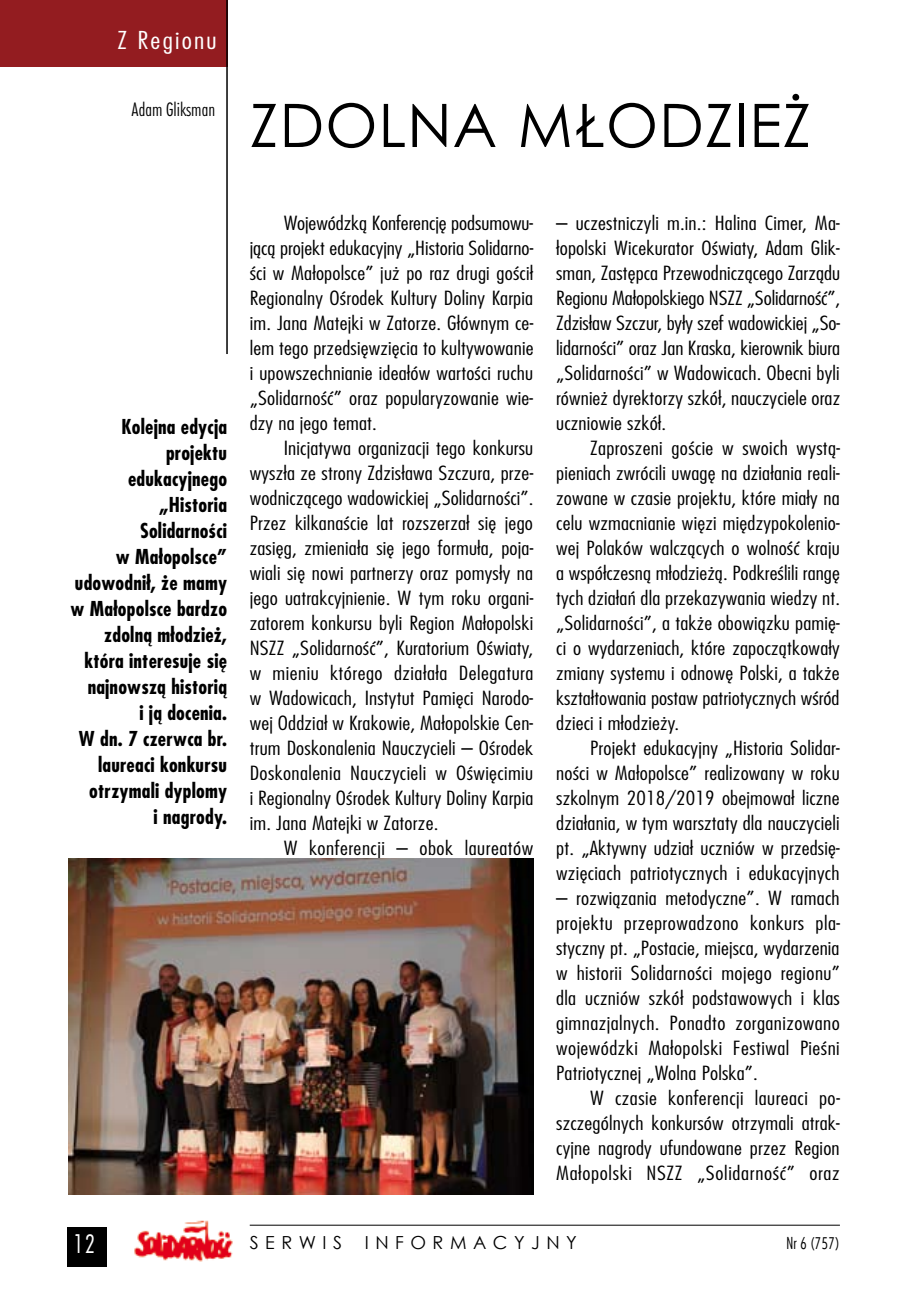
<style>
.page{position:relative;width:908px;height:1304px;background:#fff}
.page>*{position:absolute;margin:0;border:0;box-sizing:border-box;transform-origin:0 0}
.t1{font:60px "Century Gothic";letter-spacing:.015em;color:#000}
.t2{font:28px "Futura Condensed Light Pl";color:#fff}
.t3{font:300 24px "Fujiyama";letter-spacing:.075em;color:#fff;scale:1.2 1}
.t4{font:700 20px/26px "Fujiyama";letter-spacing:.01em;color:#000;text-align:right}
.t5{font:300 19px/25px "Fujiyama";letter-spacing:.01em;color:#000;text-align:justify;scale:1.2 1}
.t6{font:18px "Century Gothic";letter-spacing:.36em;color:#000}
.t7{font:18px "Futura Lt Cn PL";color:#000}
.t8{font:18px "Futura Condensed Light Pl";color:#000}
</style>
<div class="page">
<hr style="left:250px;top:1225px;width:589px;height:1px;background:#000">
<div style="left:67px;top:1227px;width:40px;height:40px;background:#000"></div>
<img style="left:134px;top:1220px;width:99px;height:42px">
<div style="left:0;top:0;width:227px;height:67px;background:#931c20"></div>
<hr style="left:226px;top:0;width:2px;height:354px;background:#000">
<img style="left:68px;top:858px;width:465px;height:336px">
<p class="t3" style="left:117px;top:25px;width:84px">Z Regionu</p>
<p class="t7" style="left:132px;top:98px;width:85px">Adam Gliksman</p>
<h1 class="t1" style="left:250px;top:83px;width:563px">ZDOLNA MŁODZIEŻ</h1>
<p class="t4" style="left:70px;top:413px;width:158px">Kolejna edycja projektu edukacyjnego „Historia<br>Solidarności<br>w Małopolsce” udowodnił, że mamy w Małopolsce bardzo zdolną młodzież, która interesuje się najnowszą historią<br>i ją docenia.<br>W dn. 7 czerwca br. laureaci konkursu otrzymali dyplomy<br>i nagrody.</p>
<p class="t5" style="left:250px;top:210px;width:238px;text-indent:34px">Wojewódzką Konferencję podsumowu&shy;jącą projekt edukacyjny „Historia Solidarno&shy;ści w Małopolsce” już po raz drugi gościł Regionalny Ośrodek Kultury Doliny Karpia im. Jana Matejki w Zatorze. Głównym ce&shy;lem tego przedsięwzięcia to kultywowanie i upowszechnianie ideałów wartości ruchu „Solidarność” oraz popularyzowanie wie&shy;dzy na jego temat.</p>
<p class="t5" style="left:250px;top:435px;width:238px;text-indent:34px">Inicjatywa organizacji tego konkursu wyszła ze strony Zdzisława Szczura, prze&shy;wodniczącego wadowickiej „Solidarności”.<br>Przez kilkanaście lat rozszerzał się jego zasięg, zmieniała się jego formuła, poja&shy;wiali się nowi partnerzy oraz pomysły na jego uatrakcyjnienie. W tym roku organi&shy;zatorem konkursu byli Region Małopolski NSZZ „Solidarność”, Kuratorium Oświaty, w mieniu którego działała Delegatura w Wadowicach, Instytut Pamięci Narodo&shy;wej Oddział w Krakowie, Małopolskie Cen&shy;trum Doskonalenia Nauczycieli – Ośrodek Doskonalenia Nauczycieli w Oświęcimiu i Regionalny Ośrodek Kultury Doliny Karpia im. Jana Matejki w Zatorze.</p>
<p class="t5" style="left:284px;top:835px;width:209px">W konferencji – obok laureatów</p>
<p class="t5" style="left:556px;top:210px;width:238px">– uczestniczyli m.in.: Halina Cimer, Ma&shy;łopolski Wicekurator Oświaty, Adam Glik&shy;sman, Zastępca Przewodniczącego Zarządu Regionu Małopolskiego NSZZ „Solidarność”, Zdzisław Szczur, były szef wadowickiej „So&shy;lidarności” oraz Jan Kraska, kierownik biura „Solidarności” w Wadowicach. Obecni byli również dyrektorzy szkół, nauczyciele oraz uczniowie szkół.</p>
<p class="t5" style="left:556px;top:435px;width:238px;text-indent:34px">Zaproszeni goście w swoich wystą&shy;pieniach zwrócili uwagę na działania reali&shy;zowane w czasie projektu, które miały na celu wzmacnianie więzi międzypokolenio&shy;wej Polaków walczących o wolność kraju a współczesną młodzieżą. Podkreślili rangę tych działań dla przekazywania wiedzy nt. „Solidarności”, a także obowiązku pamię&shy;ci o wydarzeniach, które zapoczątkowały zmiany systemu i odnowę Polski, a także kształtowania postaw patriotycznych wśród dzieci i młodzieży.</p>
<p class="t5" style="left:556px;top:735px;width:238px;text-indent:34px">Projekt edukacyjny „Historia Solidar&shy;ności w Małopolsce” realizowany w roku szkolnym 2018/2019 obejmował liczne działania, w tym warsztaty dla nauczycieli pt. „Aktywny udział uczniów w przedsię&shy;wzięciach patriotycznych i edukacyjnych</p>
<p class="t5" style="left:556px;top:885px;width:238px">– rozwiązania metodyczne”. W ramach projektu przeprowadzono konkurs pla&shy;styczny pt. „Postacie, miejsca, wydarzenia w historii Solidarności mojego regionu” dla uczniów szkół podstawowych i klas gimnazjalnych. Ponadto zorganizowano wojewódzki Małopolski Festiwal Pieśni Patriotycznej „Wolna Polska”.</p>
<p class="t5" style="left:556px;top:1085px;width:238px;text-indent:34px">W czasie konferencji laureaci po&shy;szczególnych konkursów otrzymali atrak&shy;cyjne nagrody ufundowane przez Region Małopolski NSZZ „Solidarność” oraz</p>
<h2 class="t2" style="left:74px;top:1229px;width:23px">12</h2>
<p class="t6" style="left:250px;top:1230px;width:94px">SERWIS</p>
<p class="t6" style="left:364px;top:1230px;width:213px">INFORMACYJNY</p>
<p class="t8" style="left:786px;top:1233px;width:55px">Nr 6 (757)</p>
</div>
